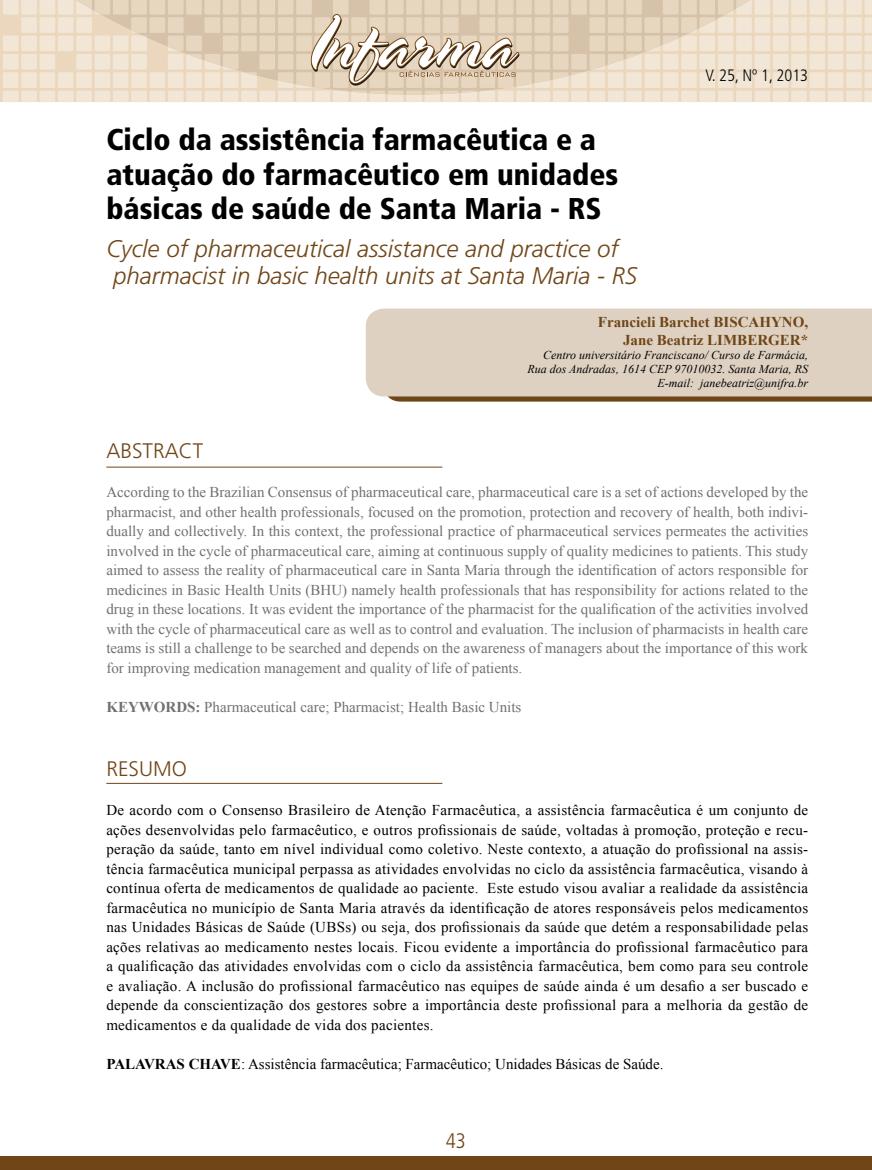
<style>
.page{position:relative;width:872px;height:1170px;background:#fff}
.page>*{position:absolute;margin:0;border:0;box-sizing:border-box;transform-origin:0 0}
.t1{font:900 condensed 30px/34.5px "Frutiger";color:#000}
.t2{font:italic 300 24px/27.6px "Frutiger";color:#704517}
.t3{font:300 21px "Frutiger";color:#704517}
.t4{font:300 condensed 21px "Frutiger";color:#704517}
.t5{font:300 condensed 16.5px "Frutiger";color:#000}
.t6{font:15px/19.5px "Times New Roman";color:#000;text-align:justify}
.t7{font:15px/19.5px "Times New Roman";color:#707172;text-align:justify}
.t8{font:700 15px/18px "Times New Roman";color:#704517;text-align:right}
.t9{font:italic 12px/13.8px "Times New Roman";color:#000;text-align:right}
.s1{font-weight:700}
</style>
<div class="page">
<svg style="left:3px;top:0;width:869px;height:102px;background:#f0e3d0"></svg>
<svg style="left:42px;top:0;width:742px;height:95px;background:#e8d8c3"></svg>
<svg style="left:310px;top:14px;width:209px;height:72px"></svg>
<div style="left:0;top:1155px;width:872px;height:14px;background:#704517"></div>
<svg style="left:383px;top:396px;width:489px;height:5px;background:#7c542a"></svg>
<div style="left:366px;top:308px;width:506px;height:88px;background:#ded1c2"></div>
<hr style="left:106px;top:467px;width:336px;height:1px;background:#704517">
<hr style="left:106px;top:783px;width:336px;height:1px;background:#704517">
<p class="t5" style="left:705px;top:66px;width:104px">V. 25, Nº 1, 2013</p>
<h1 class="t1" style="left:106px;top:122px;width:513px">Ciclo da assistência farmacêutica e a atuação do farmacêutico em unidades básicas de saúde de Santa Maria - RS</h1>
<h2 class="t2" style="left:106px;top:235px;width:532px">Cycle of pharmaceutical assistance and practice of pharmacist in basic health units at Santa Maria - RS</h2>
<p class="t8" style="left:598px;top:313px;width:212px">Francieli Barchet BISCAHYNO,<br>Jane Beatriz LIMBERGER*</p>
<p class="t9" style="left:527px;top:348px;width:282px">Centro universitário Franciscano/ Curso de Farmácia,<br>Rua dos Andradas, 1614 CEP 97010032. Santa Maria, RS<br>E-mail: janebeatriz@unifra.br</p>
<h3 class="t3" style="left:106px;top:439px;width:98px">ABSTRACT</h3>
<p class="t7" style="left:106px;top:482px;width:703px">According to the Brazilian Consensus of pharmaceutical care, pharmaceutical care is a set of actions developed by the pharmacist, and other health professionals, focused on the promotion, protection and recovery of health, both indivi&shy;dually and collectively. In this context, the professional practice of pharmaceutical services permeates the activities involved in the cycle of pharmaceutical care, aiming at continuous supply of quality medicines to patients. This study aimed to assess the reality of pharmaceutical care in Santa Maria through the identification of actors responsible for medicines in Basic Health Units (BHU) namely health professionals that has responsibility for actions related to the drug in these locations. It was evident the importance of the pharmacist for the qualification of the activities involved with the cycle of pharmaceutical care as well as to control and evaluation. The inclusion of pharmacists in health care teams is still a challenge to be searched and depends on the awareness of managers about the importance of this work for improving medication management and quality of life of patients.</p>
<p class="t7" style="left:106px;top:696px;width:416px"><span class="s1">KEYWORDS:</span> Pharmaceutical care; Pharmacist; Health Basic Units</p>
<h3 class="t3" style="left:106px;top:757px;width:82px">RESUMO</h3>
<p class="t6" style="left:106px;top:800px;width:703px">De acordo com o Consenso Brasileiro de Atenção Farmacêutica, a assistência farmacêutica é um conjunto de ações desenvolvidas pelo farmacêutico, e outros profissionais de saúde, voltadas à promoção, proteção e recu&shy;peração da saúde, tanto em nível individual como coletivo. Neste contexto, a atuação do profissional na assis&shy;tência farmacêutica municipal perpassa as atividades envolvidas no ciclo da assistência farmacêutica, visando à contínua oferta de medicamentos de qualidade ao paciente. Este estudo visou avaliar a realidade da assistência farmacêutica no município de Santa Maria através da identificação de atores responsáveis pelos medicamentos nas Unidades Básicas de Saúde (UBSs) ou seja, dos profissionais da saúde que detém a responsabilidade pelas ações relativas ao medicamento nestes locais. Ficou evidente a importância do profissional farmacêutico para a qualificação das atividades envolvidas com o ciclo da assistência farmacêutica, bem como para seu controle e avaliação. A inclusão do profissional farmacêutico nas equipes de saúde ainda é um desafio a ser buscado e depende da conscientização dos gestores sobre a importância deste profissional para a melhoria da gestão de medicamentos e da qualidade de vida dos pacientes.</p>
<p class="t6" style="left:106px;top:1053px;width:559px"><span class="s1">PALAVRAS CHAVE</span>: Assistência farmacêutica; Farmacêutico; Unidades Básicas de Saúde.</p>
<h3 class="t4" style="left:446px;top:1128px;width:22px">43</h3>
</div>
